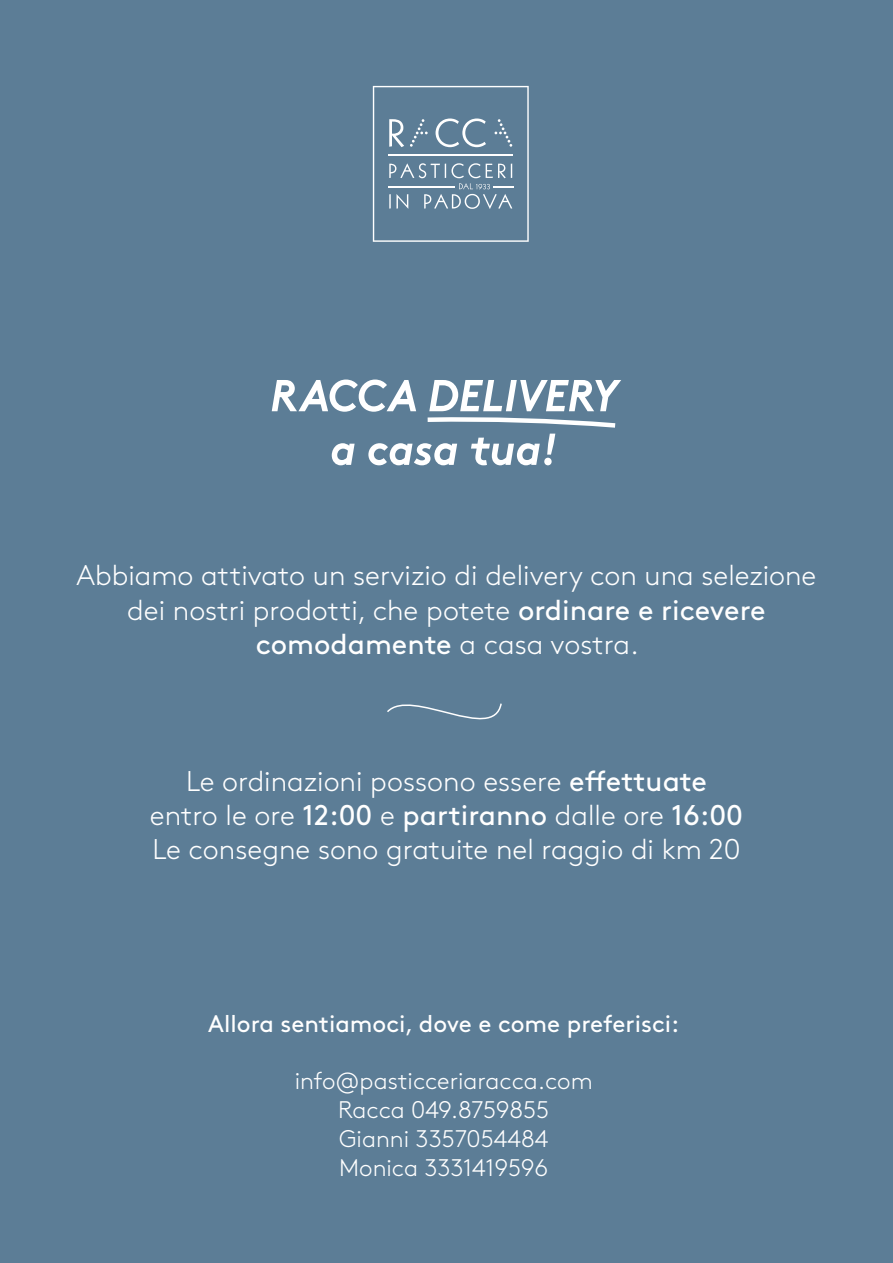
<style>
.page{position:relative;width:893px;height:1263px;background:#5c7d96}
.page>*{position:absolute;margin:0;border:0;box-sizing:border-box;transform-origin:0 0}
.t1{font:300 28.5px/34.2px "Brown Std";color:#fff;text-align:center}
.t2{font:28.5px "Brown Std";color:#fff}
.t3{font:300 24px "Brown Std";color:#fff}
.t4{font:24px "Brown Std";color:#fff}
.s1{font-weight:400}
.s2{font-weight:300}
</style>
<div class="page">
<svg style="left:373px;top:86px;width:156px;height:156px"></svg>
<svg style="left:272px;top:379px;width:349px;height:86px"></svg>
<svg style="left:387px;top:703px;width:115px;height:17px"></svg>
<p class="t1" style="left:77px;top:559px;width:741px">Abbiamo attivato un servizio di delivery con una selezione dei nostri prodotti, che potete <span class="s1">ordinare e ricevere</span></p>
<p class="t1" style="left:256px;top:627px;width:385px"><span class="s1">comodamente</span> a casa vostra.</p>
<p class="t1" style="left:186px;top:764px;width:522px">Le ordinazioni possono essere <span class="s1">effettuate</span></p>
<p class="t2" style="left:150px;top:798px;width:595px"><span class="s2">entro le ore</span> 12:00 <span class="s2">e</span> partiranno <span class="s2">dalle ore</span> 16:00</p>
<p class="t1" style="left:152px;top:832px;width:590px">Le consegne sono gratuite nel raggio di km 20</p>
<p class="t4" style="left:208px;top:1009px;width:472px">Allora sentiamoci, dove e come preferisci:</p>
<p class="t3" style="left:295px;top:1068px;width:299px">info@pasticceriaracca.com</p>
<p class="t3" style="left:338px;top:1096px;width:213px">Racca 049.8759855</p>
<p class="t3" style="left:339px;top:1125px;width:211px">Gianni 3357054484</p>
<p class="t3" style="left:339px;top:1154px;width:211px">Monica 3331419596</p>
</div>
